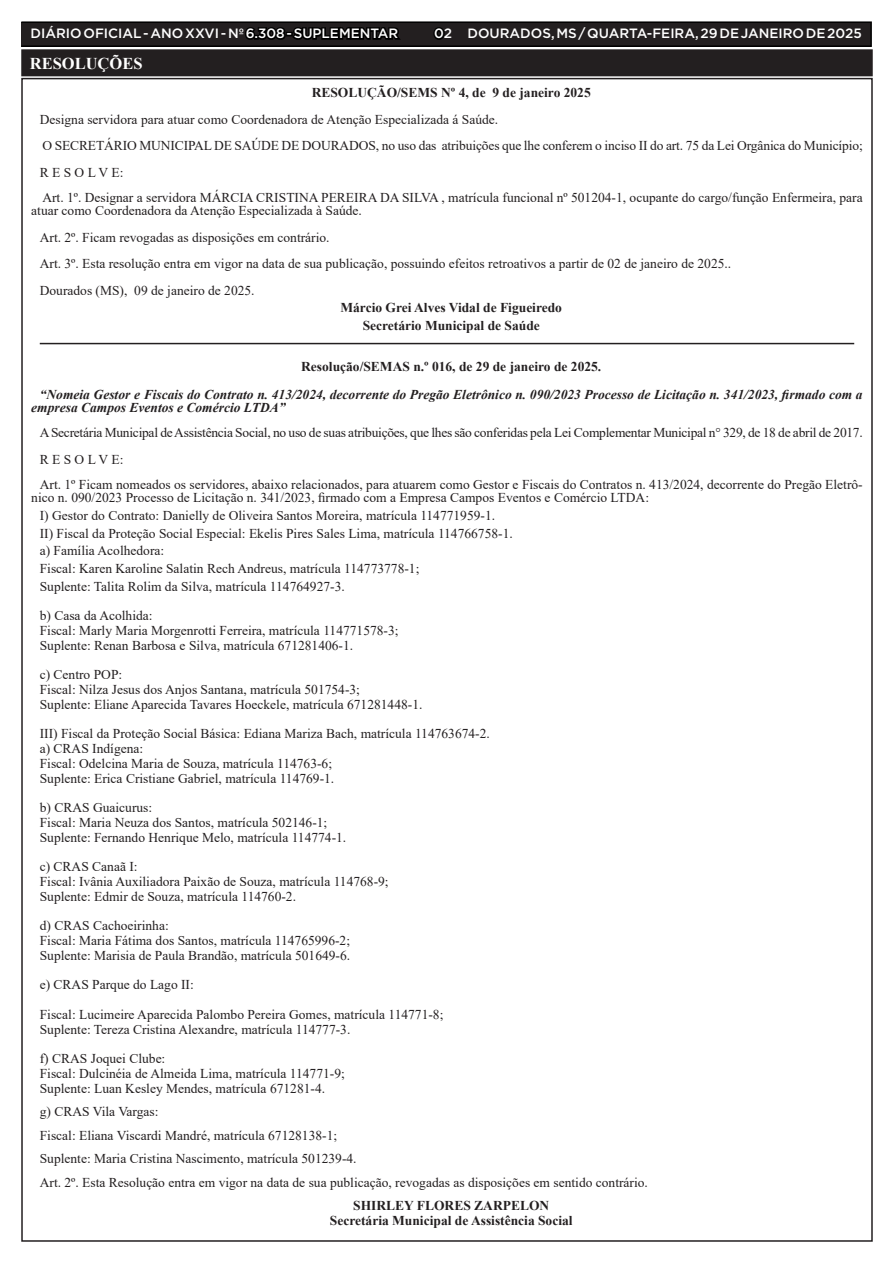
<style>
.page{position:relative;width:893px;height:1263px;background:#fff}
.page>*{position:absolute;margin:0;border:0;box-sizing:border-box;transform-origin:0 0}
.TEXTO{font:700 16.5px "Times New Roman";color:#fff}
.TEXTO-2{font:13.5px/13.5px "Times New Roman";color:#231f20}
.TEXTO-3{font:700 13.5px "Times New Roman";color:#231f20}
.TEXTO-4{font:italic 700 13.5px/13.5px "Times New Roman";color:#231f20}
.TEXTO-5{font:13.5px "Times New Roman";letter-spacing:-.02em;color:#231f20}
.t1{font:500 13.5px "Gotham";color:#fff}
.s1{color:#000}
</style>
<div class="page">
<div style="left:21px;top:22px;width:850px;height:24px;background:#231f20"></div>
<div style="left:21px;top:21px;width:851px;height:26px;border:2px solid #000"></div>
<hr style="left:40px;top:343px;width:814px;height:1px;background:#231f20">
<div style="left:23px;top:51px;width:848px;height:23px;background:#231f20"></div>
<div style="left:21px;top:49px;width:852px;height:27px;border:4px solid #231f20"></div>
<p class="t1" style="left:31px;top:25px;width:369px">DIÁRIO OFICIAL - ANO XXVI - Nº <span class="s1">6.308 - SUPLEMENTAR</span></p>
<p class="t1" style="left:434px;top:25px;width:429px"><span class="s1">0</span>2 DOURADOS, MS / QUARTA-FEIRA, 29 DE JANEIRO DE 2025</p>
<p class="TEXTO" style="left:30px;top:52px;width:114px">RESOLUÇÕES</p>
<p class="TEXTO-3" style="left:312px;top:83px;width:281px">RESOLUÇÃO/SEMS Nº 4, de 9 de janeiro 2025</p>
<p class="TEXTO-2" style="left:40px;top:112px;width:460px">Designa servidora para atuar como Coordenadora de Atenção Especializada á Saúde.</p>
<p class="TEXTO-2" style="left:42px;top:138px;width:822px">O SECRETÁRIO MUNICIPAL DE SAÚDE DE DOURADOS, no uso das atribuições que lhe conferem o inciso II do art. 75 da Lei Orgânica do Município;</p>
<p class="TEXTO-2" style="left:40px;top:165px;width:85px">R E S O L V E:</p>
<p class="TEXTO-2" style="left:31px;top:190px;width:833px;text-indent:11px">Art. 1º. Designar a servidora MÁRCIA CRISTINA PEREIRA DA SILVA , matrícula funcional nº 501204-1, ocupante do cargo/função Enfermeira, para atuar como Coordenadora da Atenção Especializada à Saúde.</p>
<p class="TEXTO-2" style="left:40px;top:230px;width:291px">Art. 2º. Ficam revogadas as disposições em contrário.</p>
<p class="TEXTO-2" style="left:40px;top:256px;width:693px">Art. 3º. Esta resolução entra em vigor na data de sua publicação, possuindo efeitos retroativos a partir de 02 de janeiro de 2025..</p>
<p class="TEXTO-2" style="left:40px;top:283px;width:216px">Dourados (MS), 09 de janeiro de 2025.</p>
<p class="TEXTO-3" style="left:340px;top:298px;width:223px">Márcio Grei Alves Vidal de Figueiredo</p>
<p class="TEXTO-3" style="left:363px;top:316px;width:179px">Secretário Municipal de Saúde</p>
<p class="TEXTO-3" style="left:301px;top:356px;width:302px">Resolução/SEMAS n.º 016, de 29 de janeiro de 2025.</p>
<p class="TEXTO-4" style="left:31px;top:387px;width:833px;text-indent:9px">“Nomeia Gestor e Fiscais do Contrato n. 413/2024, decorrente do Pregão Eletrônico n. 090/2023 Processo de Licitação n. 341/2023, firmado com a empresa Campos Eventos e Comércio LTDA”</p>
<p class="TEXTO-5" style="left:40px;top:423px;width:824px">A Secretária Municipal de Assistência Social, no uso de suas atribuições, que lhes são conferidas pela Lei Complementar Municipal n° 329, de 18 de abril de 2017.</p>
<p class="TEXTO-2" style="left:40px;top:452px;width:85px">R E S O L V E:</p>
<p class="TEXTO-2" style="left:31px;top:477px;width:833px;text-indent:9px">Art. 1º Ficam nomeados os servidores, abaixo relacionados, para atuarem como Gestor e Fiscais do Contratos n. 413/2024, decorrente do Pregão Eletrô&shy;nico n. 090/2023 Processo de Licitação n. 341/2023, firmado com a Empresa Campos Eventos e Comércio LTDA:</p>
<p class="TEXTO-2" style="left:40px;top:508px;width:457px">I) Gestor do Contrato: Danielly de Oliveira Santos Moreira, matrícula 114771959-1.</p>
<p class="TEXTO-2" style="left:40px;top:526px;width:474px">II) Fiscal da Proteção Social Especial: Ekelis Pires Sales Lima, matrícula 114766758-1.</p>
<p class="TEXTO-2" style="left:40px;top:544px;width:126px">a) Família Acolhedora:</p>
<p class="TEXTO-2" style="left:40px;top:561px;width:381px">Fiscal: Karen Karoline Salatin Rech Andreus, matrícula 114773778-1;</p>
<p class="TEXTO-2" style="left:40px;top:579px;width:307px">Suplente: Talita Rolim da Silva, matrícula 114764927-3.</p>
<p class="TEXTO-2" style="left:40px;top:609px;width:114px">b) Casa da Acolhida:</p>
<p class="TEXTO-2" style="left:40px;top:623px;width:360px">Fiscal: Marly Maria Morgenrotti Ferreira, matrícula 114771578-3;</p>
<p class="TEXTO-2" style="left:40px;top:638px;width:315px">Suplente: Renan Barbosa e Silva, matrícula 671281406-1.</p>
<p class="TEXTO-2" style="left:40px;top:668px;width:84px">c) Centro POP:</p>
<p class="TEXTO-2" style="left:40px;top:682px;width:322px">Fiscal: Nilza Jesus dos Anjos Santana, matrícula 501754-3;</p>
<p class="TEXTO-2" style="left:40px;top:697px;width:384px">Suplente: Eliane Aparecida Tavares Hoeckele, matrícula 671281448-1.</p>
<p class="TEXTO-2" style="left:40px;top:727px;width:452px">III) Fiscal da Proteção Social Básica: Ediana Mariza Bach, matrícula 114763674-2.</p>
<p class="TEXTO-2" style="left:40px;top:741px;width:105px">a) CRAS Indígena:</p>
<p class="TEXTO-2" style="left:40px;top:756px;width:294px">Fiscal: Odelcina Maria de Souza, matrícula 114763-6;</p>
<p class="TEXTO-2" style="left:40px;top:771px;width:296px">Suplente: Erica Cristiane Gabriel, matrícula 114769-1.</p>
<p class="TEXTO-2" style="left:40px;top:800px;width:114px">b) CRAS Guaicurus:</p>
<p class="TEXTO-2" style="left:40px;top:815px;width:289px">Fiscal: Maria Neuza dos Santos, matrícula 502146-1;</p>
<p class="TEXTO-2" style="left:40px;top:830px;width:308px">Suplente: Fernando Henrique Melo, matrícula 114774-1.</p>
<p class="TEXTO-2" style="left:40px;top:859px;width:99px">c) CRAS Canaã I:</p>
<p class="TEXTO-2" style="left:40px;top:874px;width:350px">Fiscal: Ivânia Auxiliadora Paixão de Souza, matrícula 114768-9;</p>
<p class="TEXTO-2" style="left:40px;top:889px;width:258px">Suplente: Edmir de Souza, matrícula 114760-2.</p>
<p class="TEXTO-2" style="left:40px;top:918px;width:130px">d) CRAS Cachoeirinha:</p>
<p class="TEXTO-2" style="left:40px;top:933px;width:312px">Fiscal: Maria Fátima dos Santos, matrícula 114765996-2;</p>
<p class="TEXTO-2" style="left:40px;top:948px;width:312px">Suplente: Marisia de Paula Brandão, matrícula 501649-6.</p>
<p class="TEXTO-2" style="left:40px;top:977px;width:156px">e) CRAS Parque do Lago II:</p>
<p class="TEXTO-2" style="left:40px;top:1007px;width:405px">Fiscal: Lucimeire Aparecida Palombo Pereira Gomes, matrícula 114771-8;</p>
<p class="TEXTO-2" style="left:40px;top:1022px;width:312px">Suplente: Tereza Cristina Alexandre, matrícula 114777-3.</p>
<p class="TEXTO-2" style="left:40px;top:1051px;width:127px">f) CRAS Joquei Clube:</p>
<p class="TEXTO-2" style="left:40px;top:1066px;width:307px">Fiscal: Dulcinéia de Almeida Lima, matrícula 114771-9;</p>
<p class="TEXTO-2" style="left:40px;top:1081px;width:287px">Suplente: Luan Kesley Mendes, matrícula 671281-4.</p>
<p class="TEXTO-2" style="left:40px;top:1104px;width:120px">g) CRAS Vila Vargas:</p>
<p class="TEXTO-2" style="left:40px;top:1128px;width:299px">Fiscal: Eliana Viscardi Mandré, matrícula 67128138-1;</p>
<p class="TEXTO-2" style="left:40px;top:1151px;width:318px">Suplente: Maria Cristina Nascimento, matrícula 501239-4.</p>
<p class="TEXTO-2" style="left:40px;top:1175px;width:610px">Art. 2º. Esta Resolução entra em vigor na data de sua publicação, revogadas as disposições em sentido contrário.</p>
<p class="TEXTO-3" style="left:353px;top:1196px;width:198px">SHIRLEY FLORES ZARPELON</p>
<p class="TEXTO-3" style="left:330px;top:1210px;width:244px">Secretária Municipal de Assistência Social</p>
</div>
